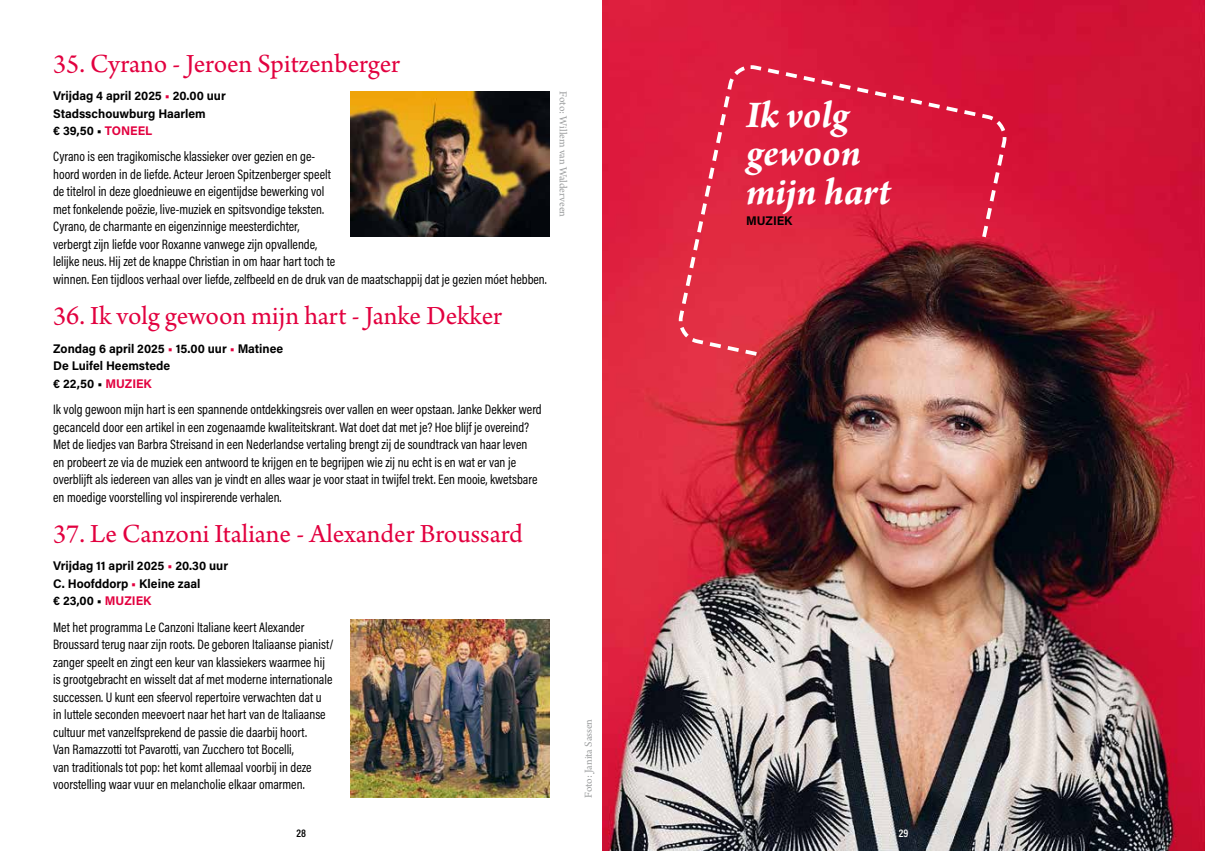
<style>
.page{position:relative;width:1205px;height:851px;background:#fff}
.page>*{position:absolute;margin:0;border:0;box-sizing:border-box;transform-origin:0 0}
.t1{font:italic 700 40px/38.8px "Arno Pro";letter-spacing:-.005em;color:#fff}
.t2{font:27.5px "Arno Pro";letter-spacing:-.005em;color:#e2003f}
.t3{font:13.75px/17.5px "Acumin Pro Cond";color:#000}
.t4{font:700 12.5px/17.5px "Acumin Pro";color:#000}
.t5{font:11.25px "Arno Pro";letter-spacing:-.005em;color:#9c9e9f}
.t6{font:600 11.25px "Acumin Pro Cond";color:#000}
.t7{font:600 11.25px "Acumin Pro Cond";color:#fff}
.s1{color:#e2003f}
</style>
<div class="page">
<img style="left:602px;top:0;width:603px;height:850px">
<svg style="left:676px;top:63px;width:333px;height:332px"></svg>
<img style="left:350px;top:91px;width:199px;height:146px">
<img style="left:350px;top:619px;width:199px;height:178px">
<img style="left:755px;top:237px;width:244px;height:194px">
<h2 class="t2" style="left:53px;top:48px;width:348px">35. Cyrano - Jeroen Spitzenberger</h2>
<p class="t4" style="left:53px;top:86px;width:174px">Vrijdag 4 april 2025 <span class="s1">•</span> 20.00 uur<br>Stadsschouwburg Haarlem<br>€ 39,50 • <span class="s1">TONEEL</span></p>
<p class="t3" style="left:53px;top:148px;width:495px">Cyrano is een tragikomische klassieker over gezien en ge-<br>hoord worden in de liefde. Acteur Jeroen Spitzenberger speelt<br>de titelrol in deze gloednieuwe en eigentijdse bewerking vol<br>met fonkelende poëzie, live-muziek en spitsvondige teksten.<br>Cyrano, de charmante en eigenzinnige meesterdichter,<br>verbergt zijn liefde voor Roxanne vanwege zijn opvallende,<br>lelijke neus. Hij zet de knappe Christian in om haar hart toch te<br>winnen. Een tijdloos verhaal over liefde, zelfbeeld en de druk van de maatschappij dat je gezien móet hebben.</p>
<h2 class="t2" style="left:53px;top:300px;width:450px">36. Ik volg gewoon mijn hart - Janke Dekker</h2>
<p class="t4" style="left:53px;top:339px;width:232px">Zondag 6 april 2025 <span class="s1">•</span> 15.00 uur <span class="s1">•</span> Matinee<br>De Luifel Heemstede<br>€ 22,50 • <span class="s1">MUZIEK</span></p>
<p class="t3" style="left:53px;top:400px;width:490px">Ik volg gewoon mijn hart is een spannende ontdekkingsreis over vallen en weer opstaan. Janke Dekker werd gecanceld door een artikel in een zogenaamde kwaliteitskrant. Wat doet dat met je? Hoe blijf je overeind?<br>Met de liedjes van Barbra Streisand in een Nederlandse vertaling brengt zij de soundtrack van haar leven en probeert ze via de muziek een antwoord te krijgen en te begrijpen wie zij nu echt is en wat er van je overblijft als iedereen van alles van je vindt en alles waar je voor staat in twijfel trekt. Een mooie, kwetsbare en moedige voorstelling vol inspirerende verhalen.</p>
<h2 class="t2" style="left:53px;top:518px;width:471px">37. Le Canzoni Italiane - Alexander Broussard</h2>
<p class="t4" style="left:53px;top:556px;width:176px">Vrijdag 11 april 2025 <span class="s1">•</span> 20.30 uur<br>C. Hoofddorp <span class="s1">•</span> Kleine zaal<br>€ 23,00 • <span class="s1">MUZIEK</span></p>
<p class="t3" style="left:53px;top:617px;width:282px">Met het programma Le Canzoni Italiane keert Alexander Broussard terug naar zijn roots. De geboren Italiaanse pianist/ zanger speelt en zingt een keur van klassiekers waarmee hij is grootgebracht en wisselt dat af met moderne internationale successen. U kunt een sfeervol repertoire verwachten dat u in luttele seconden meevoert naar het hart van de Italiaanse cultuur met vanzelfsprekend de passie die daarbij hoort.<br>Van Ramazzotti tot Pavarotti, van Zucchero tot Bocelli,<br>van traditionals tot pop: het komt allemaal voorbij in deze voorstelling waar vuur en melancholie elkaar omarmen.</p>
<p class="t5" style="left:570px;top:91px;width:127px;rotate:90deg">Foto: Willem van Walderveen</p>
<p class="t5" style="left:582px;top:797px;width:80px;rotate:-90deg">Foto: Janita Sassen</p>
<h1 class="t1" style="left:746px;top:97px;width:146px">Ik volg gewoon mijn hart</h1>
<p class="t4" style="left:746px;top:212px;width:48px">MUZIEK</p>
<p class="t6" style="left:296px;top:825px;width:11px">28</p>
<p class="t7" style="left:899px;top:825px;width:11px">29</p>
</div>
